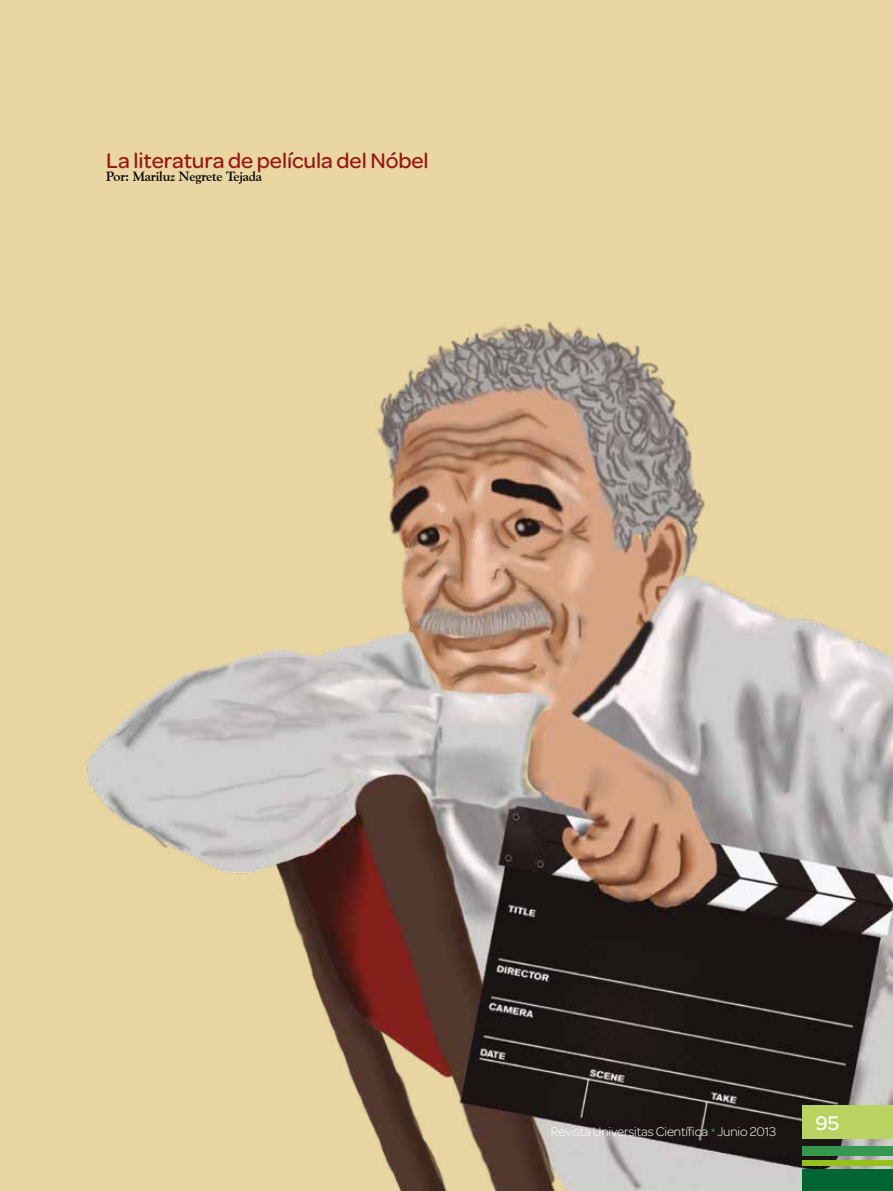
<style>
.page{position:relative;width:893px;height:1191px;background:#fff}
.page>*{position:absolute;margin:0;border:0;box-sizing:border-box;transform-origin:0 0}
.t1{font:500 22.5px "Omnes";letter-spacing:-.005em;color:#981914}
.t2{font:500 21px "Omnes";color:#fff}
.t3{font:300 13.5px "Omnes";letter-spacing:-.01em;color:#fff}
.t4{font:700 13.5px "Goudy Old Style BT";letter-spacing:-.01em;color:#000}
.s1{color:#3aaa35}
</style>
<div class="page">
<div style="left:1px;top:0;width:892px;height:1191px;background:#e9d6a2"></div>
<img style="left:86px;top:320px;width:807px;height:871px">
<div style="left:802px;top:1146px;width:91px;height:10px;background:#36974e"></div>
<div style="left:802px;top:1169px;width:91px;height:22px;background:#006533"></div>
<div style="left:802px;top:1160px;width:91px;height:5px;background:#95c11f"></div>
<div style="left:802px;top:1105px;width:91px;height:34px;background:#bad25f"></div>
<h1 class="t1" style="left:106px;top:148px;width:324px">La literatura de película del Nóbel</h1>
<p class="t4" style="left:106px;top:168px;width:157px">Por: Mariluz Negrete Tejada</p>
<p class="t3" style="left:551px;top:1123px;width:227px">Revista Universitas Científica <span class="s1">*</span> Junio 2013</p>
<h2 class="t2" style="left:815px;top:1111px;width:25px">95</h2>
</div>
